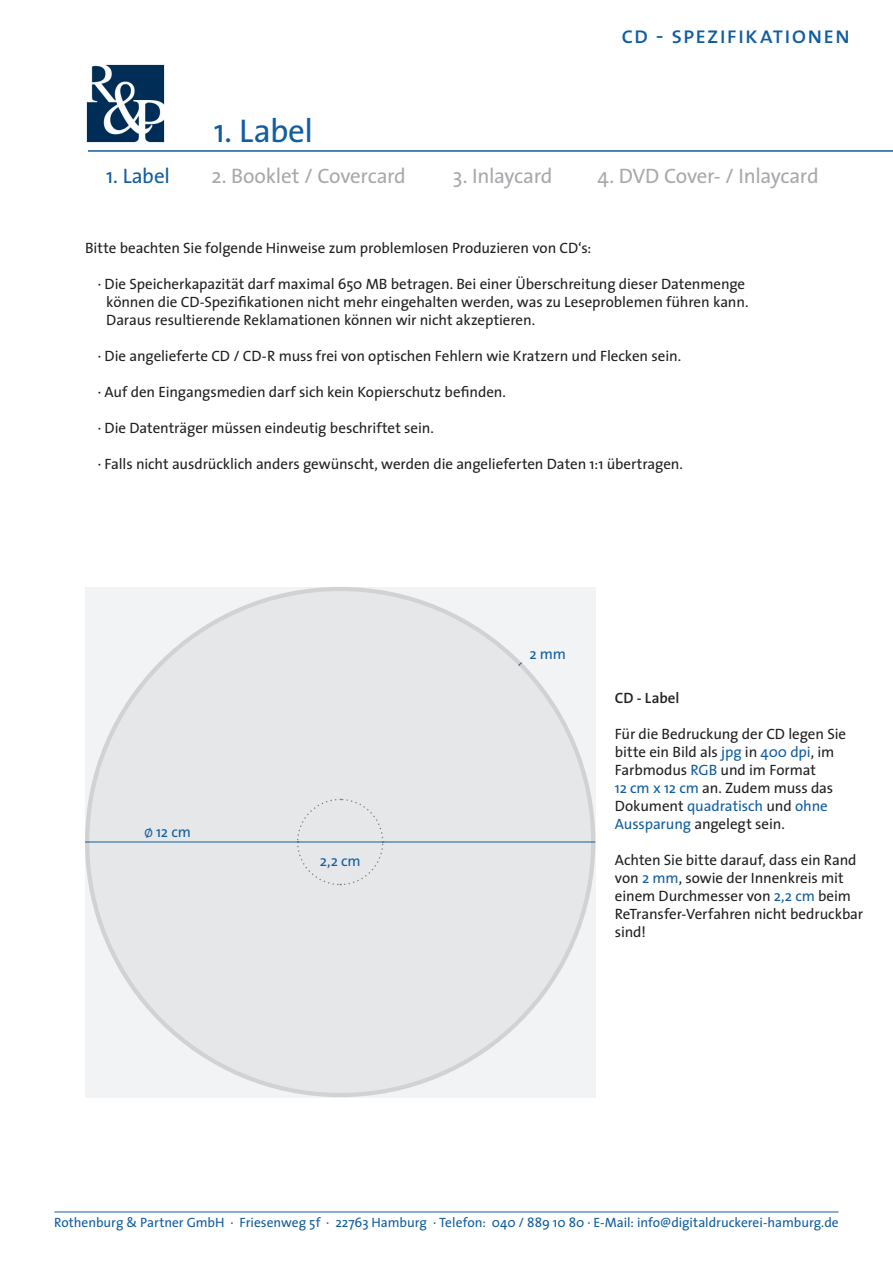
<style>
.page{position:relative;width:893px;height:1263px;background:#fff}
.page>*{position:absolute;margin:0;border:0;box-sizing:border-box;transform-origin:0 0}
.t1{font:33px "The Sans";letter-spacing:-.01em;color:#115da0}
.t2{font:24px "The Sans Caps";letter-spacing:.025em;color:#115da0}
.t3{font:21px "The Sans";letter-spacing:-.02em;color:#a8a9ad}
.t4{font:21px "The Sans";letter-spacing:-.01em;color:#115da0}
.t5{font:15px/18px "The Sans";letter-spacing:-.005em;color:#231f20}
.t6{font:15px "The Sans";letter-spacing:-.01em;color:#115da0}
.t7{font:600 15px "The Sans";color:#231f20}
.t8{font:13.5px "The Sans";color:#115da0}
.s1{font-size:12px}
.s2{color:#115da0}
</style>
<div class="page">
<div style="left:85px;top:587px;width:510px;height:511px;background:#f2f3f4"></div>
<hr style="left:88px;top:150px;width:805px;height:2px;background:#115da0">
<div style="left:85px;top:587px;width:510px;height:510px;background:#d1d2d4;border-radius:50%"></div>
<div style="left:89px;top:591px;width:502px;height:502px;background:#e6e7e9;border-radius:50%"></div>
<svg style="left:296px;top:798px;width:88px;height:88px"></svg>
<hr style="left:85px;top:842px;width:510px;height:1px;background:#115da0">
<svg style="left:518px;top:661px;width:5px;height:5px"></svg>
<hr style="left:54px;top:1211px;width:784px;height:1px;background:#115da0">
<img style="left:86px;top:64px;width:79px;height:79px">
<h1 class="t1" style="left:214px;top:103px;width:101px">1. Label</h1>
<h2 class="t2" style="left:622px;top:14px;width:230px">cd - spezifikationen</h2>
<h3 class="t4" style="left:106px;top:158px;width:65px">1. Label</h3>
<h3 class="t3" style="left:212px;top:158px;width:196px">2. Booklet / Covercard</h3>
<h3 class="t3" style="left:453px;top:158px;width:101px">3. Inlaycard</h3>
<h3 class="t3" style="left:597px;top:158px;width:223px">4. DVD Cover- / Inlaycard</h3>
<p class="t5" style="left:85px;top:239px;width:508px">Bitte beachten Sie folgende Hinweise zum problemlosen Produzieren von CD‘s:</p>
<p class="t5" style="left:106px;top:275px;width:644px;text-indent:-9px">· Die Speicherkapazität darf maximal 650 MB betragen. Bei einer Überschreitung dieser Datenmenge können die CD-Spezifikationen nicht mehr eingehalten werden, was zu Leseproblemen führen kann.<br>Daraus resultierende Reklamationen können wir nicht akzeptieren.</p>
<p class="t5" style="left:98px;top:347px;width:585px">· Die angelieferte CD / CD-R muss frei von optischen Fehlern wie Kratzern und Flecken sein.</p>
<p class="t5" style="left:98px;top:383px;width:410px">· Auf den Eingangsmedien darf sich kein Kopierschutz befinden.</p>
<p class="t5" style="left:98px;top:419px;width:337px">· Die Datenträger müssen eindeutig beschriftet sein.</p>
<p class="t5" style="left:98px;top:455px;width:587px">· Falls nicht ausdrücklich anders gewünscht, werden die angelieferten Daten 1:1 übertragen.</p>
<p class="t6" style="left:144px;top:819px;width:48px"><span class="s1">Ø</span> 12 cm</p>
<p class="t6" style="left:320px;top:848px;width:42px">2,2 cm</p>
<p class="t6" style="left:529px;top:641px;width:38px">2 mm</p>
<p class="t7" style="left:615px;top:685px;width:66px">CD - Label</p>
<p class="t5" style="left:615px;top:724px;width:233px">Für die Bedruckung der CD legen Sie bitte ein Bild als <span class="s2">jpg</span> in <span class="s2">400 dpi</span>, im<br>Farbmodus <span class="s2">RGB</span> und im Format<br><span class="s2">12 cm x 12 cm</span> an. Zudem muss das<br>Dokument <span class="s2">quadratisch</span> und <span class="s2">ohne<br>Aussparung</span> angelegt sein.</p>
<p class="t5" style="left:615px;top:850px;width:250px">Achten Sie bitte darauf, dass ein Rand von <span class="s2">2 mm</span>, sowie der Innenkreis mit einem Durchmesser von <span class="s2">2,2 cm</span> beim<br>ReTransfer-Verfahren nicht bedruckbar sind!</p>
<p class="t8" style="left:54px;top:1211px;width:786px">Rothenburg &amp; Partner GmbH · Friesenweg 5f · 22763 Hamburg · Telefon: 040 / 889 10 80 · E-Mail: info@digitaldruckerei-hamburg.de</p>
</div>
